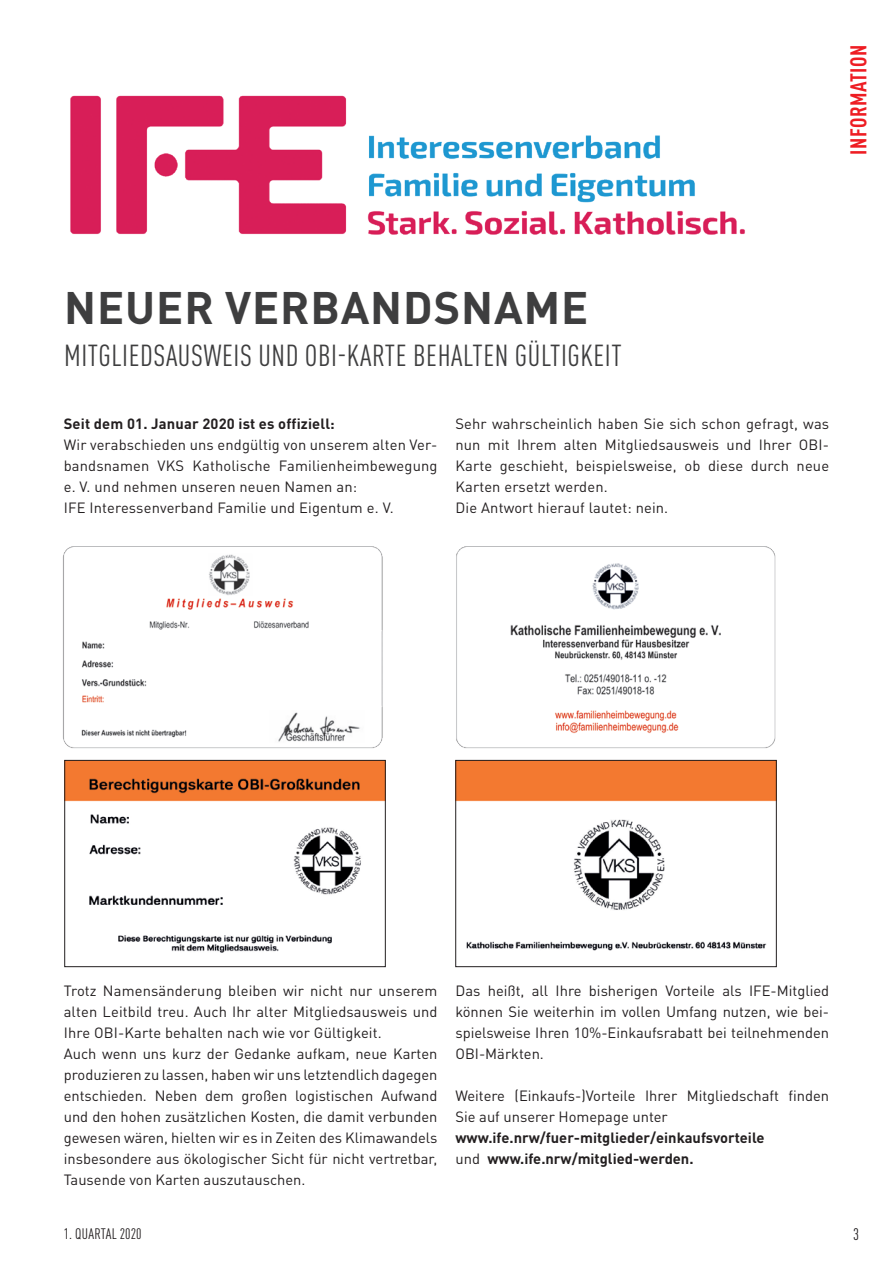
<style>
.page{position:relative;width:893px;height:1263px;background:#fff}
.page>*{position:absolute;margin:0;border:0;box-sizing:border-box;transform-origin:0 0}
.Überschriften{font:700 45px "DIN Pro";letter-spacing:.02em;color:#3e3e3f}
.Introtext{font:condensed 30px "DIN Pro";letter-spacing:.02em;color:#3e3e3f}
.Überschriften-2{font:700 condensed 22.5px "DIN Pro";letter-spacing:.02em;color:#ee1d23}
.t1{font:condensed 16.5px "DIN Pro";color:#231f20}
.t2{font:condensed 15px "DIN Pro";color:#231f20}
.Grundtext{font:14.7px/21px "DIN Pro";letter-spacing:.005em;color:#231f20;text-align:justify}
.Grundtext-2{font:700 14.7px "DIN Pro";color:#231f20}
.s1{font-weight:400}
</style>
<div class="page">
<img style="left:63px;top:546px;width:320px;height:203px">
<img style="left:66px;top:762px;width:318px;height:191px">
<div style="left:64px;top:760px;width:322px;height:207px;border:1px solid #231f20"></div>
<img style="left:457px;top:762px;width:318px;height:189px">
<div style="left:455px;top:760px;width:322px;height:207px;border:1px solid #231f20"></div>
<img style="left:70px;top:95px;width:675px;height:140px">
<img style="left:456px;top:546px;width:320px;height:203px">
<p class="Überschriften-2" style="left:841px;top:155px;width:111px;rotate:-90deg">INFORMATION</p>
<p class="Überschriften" style="left:64px;top:271px;width:526px">NEUER VERBANDSNAME</p>
<p class="Introtext" style="left:64px;top:334px;width:559px">MITGLIEDSAUSWEIS UND OBI-KARTE BEHALTEN GÜLTIGKEIT</p>
<p class="Grundtext-2" style="left:64px;top:412px;width:273px">Seit dem 01. Januar 2020 ist es offiziell:</p>
<p class="Grundtext" style="left:64px;top:433px;width:375px">Wir verabschieden uns endgültig von unserem alten Ver&shy;bandsnamen VKS Katholische Familienheimbewegung e. V. und nehmen unseren neuen Namen an:</p>
<p class="Grundtext" style="left:64px;top:496px;width:331px">IFE Interessenverband Familie und Eigentum e. V.</p>
<p class="Grundtext" style="left:455px;top:412px;width:375px">Sehr wahrscheinlich haben Sie sich schon gefragt, was nun mit Ihrem alten Mitgliedsausweis und Ihrer OBI-Karte geschieht, beispielsweise, ob diese durch neue Karten ersetzt werden.</p>
<p class="Grundtext" style="left:455px;top:496px;width:214px">Die Antwort hierauf lautet: nein.</p>
<p class="Grundtext" style="left:64px;top:979px;width:375px">Trotz Namensänderung bleiben wir nicht nur unserem alten Leitbild treu. Auch Ihr alter Mitgliedsausweis und Ihre OBI-Karte behalten nach wie vor Gültigkeit.</p>
<p class="Grundtext" style="left:64px;top:1042px;width:375px">Auch wenn uns kurz der Gedanke aufkam, neue Karten produzieren zu lassen, haben wir uns letztendlich dagegen entschieden. Neben dem großen logistischen Aufwand und den hohen zusätzlichen Kosten, die damit verbunden gewesen wären, hielten wir es in Zeiten des Klimawandels insbesondere aus ökologischer Sicht für nicht vertretbar, Tausende von Karten auszutauschen.</p>
<p class="Grundtext" style="left:455px;top:979px;width:375px">Das heißt, all Ihre bisherigen Vorteile als IFE-Mitglied können Sie weiterhin im vollen Umfang nutzen, wie bei&shy;spielsweise Ihren 10%-Einkaufsrabatt bei teilnehmenden OBI-Märkten.</p>
<p class="Grundtext" style="left:455px;top:1084px;width:375px">Weitere (Einkaufs-)Vorteile Ihrer Mitgliedschaft finden<br>Sie auf unserer Homepage unter</p>
<p class="Grundtext-2" style="left:455px;top:1126px;width:311px">www.ife.nrw/fuer-mitglieder/einkaufsvorteile</p>
<p class="Grundtext-2" style="left:455px;top:1147px;width:240px"><span class="s1">und</span> www.ife.nrw/mitglied-werden.</p>
<p class="t2" style="left:64px;top:1222px;width:79px">1. QUARTAL 2020</p>
<p class="t1" style="left:853px;top:1222px;width:7px">3</p>
</div>
